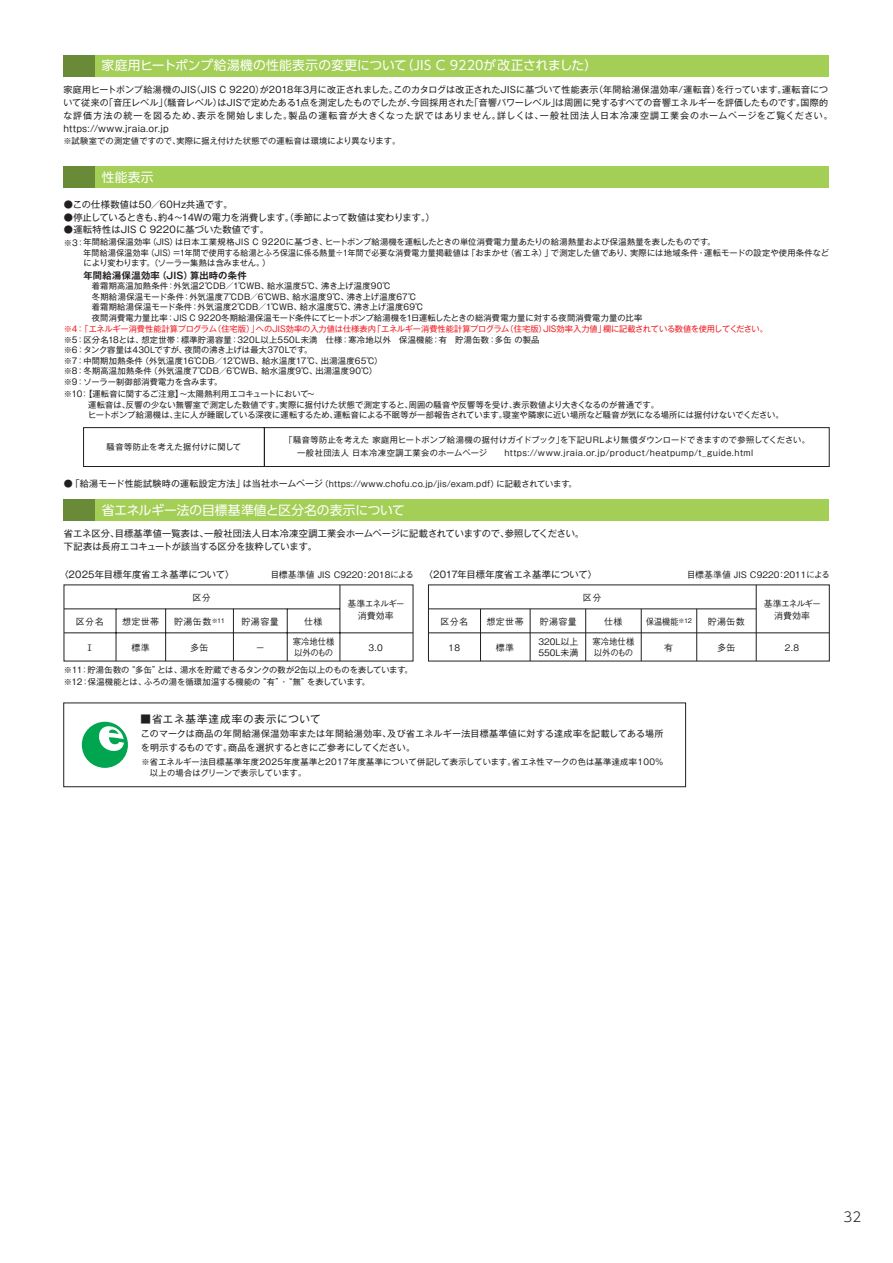
<style>
.page{position:relative;width:893px;height:1263px;background:#fff}
.page>*{position:absolute;margin:0;border:0;box-sizing:border-box;transform-origin:0 0}
.t1{font:13.5px "UD Shin Go Pro Light 90 msp RKSJ H";color:#231f20}
.t2{font:12.75px "UD Shin Go Pro Regular 90 msp RKSJ H";color:#fff}
.t3{font:10.5px "Gothic MB101 Pro Regular 90 msp RKSJ H";letter-spacing:.085em;color:#231f20}
.t4{font:9.3px/12.8px "Gothic MB101 Pro Regular 90 msp RKSJ H";letter-spacing:.005em;color:#231f20}
.t5{font:9.3px "Gothic MB101 Pro Regular 90 msp RKSJ H";letter-spacing:.025em;color:#231f20}
.t6{font:9.3px "Gothic MB101 Pro Regular 90 msp RKSJ H";letter-spacing:-.015em;color:#231f20}
.t7{font:9.3px "Gothic MB101 Pro De Bold 90 msp RKSJ H";letter-spacing:.025em;color:#231f20}
.t8{font:9px/12.8px "Gothic MB101 Pro Regular 90 msp RKSJ H";letter-spacing:.025em;color:#231f20}
.t9{font:9px/10.5px "Gothic BBB Pr 5 Medium 90 msp RKSJ H";color:#231f20}
.t10{font:9px/12px "Gothic BBB Pr 5 Medium 90 msp RKSJ H";letter-spacing:-.075em;color:#231f20;text-align:center}
.t11{font:9px/10.5px "Gothic BBB Pr 5 Medium 90 msp RKSJ H";color:#231f20;scale:.93 1}
.t12{font:9px "Gothic BBB Pr 5 Medium 90 msp RKSJ H";color:#231f20;scale:.9 1}
.t13{font:8.25px/10.5px "Gothic MB101 Pro Regular 90 msp RKSJ H";letter-spacing:.02em;color:#231f20}
.t14{font:8.25px/12.8px "Gothic MB101 Pro Regular 90 msp RKSJ H";letter-spacing:.04em;color:#231f20}
.t15{font:8.25px "Gothic MB101 Pro Regular 90 msp RKSJ H";letter-spacing:-.01em;color:#ee1d23}
.t16{font:8.25px/12px "Gothic MB101 Pro Regular 90 msp RKSJ H";letter-spacing:-.005em;color:#231f20}
.s1{font-size:9px}
.s2{font-family:"Gothic MB101 Pro Regular 90 msp RKSJ H";font-size:9.3px}
</style>
<div class="page">
<div style="left:64px;top:166px;width:765px;height:22px;background:#a3cf57"></div>
<div style="left:64px;top:166px;width:31px;height:22px;background:#698a37"></div>
<div style="left:64px;top:500px;width:765px;height:21px;background:#a3cf57"></div>
<div style="left:64px;top:500px;width:31px;height:21px;background:#698a37"></div>
<div style="left:63px;top:55px;width:765px;height:21px;background:#a3cf57"></div>
<div style="left:63px;top:55px;width:32px;height:21px;background:#698a37"></div>
<svg style="left:83px;top:427px;width:747px;height:40px"></svg>
<svg style="left:63px;top:584px;width:767px;height:203px"></svg>
<hr style="left:428px;top:609px;width:328px;height:1px;background:#231f20">
<hr style="left:756px;top:585px;width:1px;height:76px;background:#231f20">
<hr style="left:641px;top:609px;width:1px;height:52px;background:#231f20">
<hr style="left:696px;top:609px;width:1px;height:52px;background:#231f20">
<hr style="left:530px;top:609px;width:1px;height:52px;background:#231f20">
<hr style="left:480px;top:609px;width:1px;height:52px;background:#231f20">
<hr style="left:585px;top:609px;width:1px;height:52px;background:#231f20">
<div style="left:82px;top:722px;width:46px;height:46px;background:#00a54f;border-radius:50%"></div>
<svg style="left:99px;top:726px;width:25px;height:25px"></svg>
<h2 class="t2" style="left:102px;top:61px;width:497px">家庭用ヒートポンプ給湯機の性能表示の変更について（JIS C 9220が改正されました）</h2>
<p class="t8" style="left:63px;top:85px;width:771px">家庭用ヒートポンプ給湯機のJIS（JIS C 9220）が2018年3月に改正されました。このカタログは改正されたJISに基づいて性能表示（年間給湯保温効率/運転音）を行っています。運転音について従来の「音圧レベル」（騒音レベル）はJISで定めたある1点を測定したものでしたが、今回採用された「音響パワーレベル」は周囲に発するすべての音響エネルギーを評価したものです。国際的な評価方法の統一を図るため、表示を開始しました。製品の運転音が大きくなった訳ではありません。詳しくは、一般社団法人日本冷凍空調工業会のホームページをご覧ください。https://www.jraia.or.jp</p>
<p class="t13" style="left:63px;top:137px;width:338px">※試験室での測定値ですので、実際に据え付けた状態での運転音は環境により異なります。</p>
<h2 class="t2" style="left:102px;top:172px;width:53px">性能表示</h2>
<p class="t5" style="left:64px;top:201px;width:170px">●この仕様数値は50／60Hz共通です。</p>
<p class="t6" style="left:64px;top:214px;width:372px">●停止しているときも、約4～14Wの電力を消費します。（季節によって数値は変わります。）</p>
<p class="t5" style="left:64px;top:226px;width:207px">●運転特性はJIS C 9220に基づいた数値です。</p>
<p class="t13" style="left:84px;top:238px;width:747px;text-indent:-20px">※3：年間給湯保温効率（JIS）は日本工業規格JIS C 9220に基づき、ヒートポンプ給湯機を運転したときの単位消費電力量あたりの給湯熱量および保温熱量を表したものです。<br>年間給湯保温効率（JIS）=1年間で使用する給湯とふろ保温に係る熱量÷1年間で必要な消費電力量掲載値は「おまかせ（省エネ）」で測定した値であり、実際には地域条件・運転モードの設定や使用条件などにより変わります。（ソーラー集熱は含みません。）</p>
<p class="t7" style="left:84px;top:272px;width:165px">年間給湯保温効率（JIS）算出時の条件</p>
<p class="t13" style="left:84px;top:282px;width:560px">　着霜期高温加熱条件：外気温2℃DB／1℃WB、給水温度5℃、沸き上げ温度90℃<br>　冬期給湯保温モード条件：外気温度7℃DB／6℃WB、給水温度9℃、沸き上げ温度67℃<br>　着霜期給湯保温モード条件：外気温度2℃DB／1℃WB、給水温度5℃、沸き上げ温度69℃<br>　夜間消費電力量比率：JIS C 9220冬期給湯保温モード条件にてヒートポンプ給湯機を1日運転したときの総消費電力量に対する夜間消費電力量の比率</p>
<p class="t15" style="left:81px;top:326px;width:689px">「エネルギー消費性能計算プログラム（住宅版）」へのJIS効率の入力値は仕様表内「エネルギー消費性能計算プログラム（住宅版）JIS効率入力値」欄に記載されている数値を使用してください。</p>
<p class="t13" style="left:64px;top:335px;width:477px">※5：区分名18とは、想定世帯：標準貯湯容量：320L以上550L未満　仕様：寒冷地以外　保温機能：有　貯湯缶数：多缶 の製品※6：タンク容量は430Lですが、夜間の沸き上げは最大370Lです。<br>※7：中間期加熱条件（外気温度16℃DB／12℃WB、給水温度17℃、出湯温度65℃）<br>※8：冬期高温加熱条件（外気温度7℃DB／6℃WB、給水温度9℃、出湯温度90℃）<br>※9：ソーラー制御部消費電力を含みます。</p>
<p class="t15" style="left:64px;top:326px;width:22px">※4：</p>
<p class="t13" style="left:88px;top:390px;width:697px;text-indent:-4px">【運転音に関するご注意】～太陽熱利用エコキュートにおいて～<br>運転音は、反響の少ない無響室で測定した数値です。実際に据付けた状態で測定すると、周囲の騒音や反響等を受け、表示数値より大きくなるのが普通です。<br>ヒートポンプ給湯機は、主に人が睡眠している深夜に運転するため、運転音による不眠等が一部報告されています。寝室や隣家に近い場所など騒音が気になる場所には据付けないでください。</p>
<p class="t14" style="left:289px;top:435px;width:523px;text-indent:-4px">「騒音等防止を考えた 家庭用ヒートポンプ給湯機の据付けガイドブック」を下記URLより無償ダウンロードできますので参照してください。　一般社団法人 日本冷凍空調工業会のホームページ　　https://www.jraia.or.jp/product/heatpump/t_guide.html</p>
<p class="t13" style="left:64px;top:480px;width:514px"><span class="s1">●「給湯モード性能試験時の運転設定方法」は当社ホームページ</span>（https://www.chofu.co.jp/jis/exam.pdf）に記載されています。</p>
<p class="t13" style="left:64px;top:390px;width:27px">※10：</p>
<p class="t13" style="left:107px;top:443px;width:136px">騒音等防止を考えた据付けに関して</p>
<h2 class="t2" style="left:102px;top:506px;width:304px">省エネルギー法の目標基準値と区分名の表示について</h2>
<p class="t4" style="left:64px;top:529px;width:522px">省エネ区分、目標基準値一覧表は、一般社団法人日本冷凍空調工業会ホームページに記載されていますので、参照してください。下記表は長府エコキュートが該当する区分を抜粋しています。</p>
<p class="t4" style="left:59px;top:570px;width:176px">〈2025年目標年度省エネ基準について〉</p>
<p class="t9" style="left:193px;top:593px;width:20px">区分</p>
<p class="t9" style="left:76px;top:618px;width:29px">区分名</p>
<p class="t9" style="left:85px;top:643px;width:10px">Ⅰ</p>
<p class="t9" style="left:270px;top:571px;width:328px">目標基準値 JIS C9220：2018による <span class="s2">〈2017年目標年度省エネ基準について〉</span></p>
<p class="t9" style="left:583px;top:593px;width:20px">区分</p>
<p class="t9" style="left:440px;top:618px;width:29px">区分名</p>
<p class="t9" style="left:448px;top:643px;width:13px">18</p>
<p class="t9" style="left:687px;top:571px;width:145px">目標基準値 JIS C9220：2011による</p>
<p class="t10" style="left:347px;top:599px;width:59px">基準エネルギー消費効率</p>
<p class="t10" style="left:764px;top:599px;width:59px">基準エネルギー消費効率</p>
<p class="t9" style="left:174px;top:618px;width:52px">貯湯缶数<sup>※11</sup></p>
<p class="t9" style="left:190px;top:643px;width:20px">多缶</p>
<p class="t9" style="left:368px;top:643px;width:16px">3.0</p>
<p class="t12" style="left:646px;top:619px;width:52px">保温機能<sup>※12</sup></p>
<p class="t9" style="left:708px;top:618px;width:39px">貯湯缶数</p>
<p class="t9" style="left:304px;top:618px;width:20px">仕様</p>
<p class="t11" style="left:293px;top:638px;width:46px">寒冷地仕様以外のもの</p>
<p class="t9" style="left:604px;top:618px;width:20px">仕様</p>
<p class="t9" style="left:242px;top:618px;width:39px">貯湯容量</p>
<p class="t9" style="left:256px;top:643px;width:10px">ー</p>
<p class="t9" style="left:540px;top:618px;width:39px">貯湯容量</p>
<p class="t9" style="left:538px;top:638px;width:41px">320L以上<br>550L未満</p>
<p class="t11" style="left:592px;top:638px;width:46px">寒冷地仕様以外のもの</p>
<p class="t9" style="left:122px;top:618px;width:39px">想定世帯</p>
<p class="t9" style="left:131px;top:643px;width:20px">標準</p>
<p class="t9" style="left:487px;top:618px;width:39px">想定世帯</p>
<p class="t9" style="left:496px;top:643px;width:20px">標準</p>
<p class="t9" style="left:664px;top:643px;width:10px">有</p>
<p class="t9" style="left:717px;top:643px;width:20px">多缶</p>
<p class="t9" style="left:785px;top:643px;width:16px">2.8</p>
<p class="t16" style="left:64px;top:665px;width:350px">※11：貯湯缶数の“多缶”とは、湯水を貯蔵できるタンクの数が2缶以上のものを表しています。※12：保温機能とは、ふろの湯を循環加温する機能の“有”・“無”を表しています。</p>
<p class="t3" style="left:141px;top:715px;width:182px">■省エネ基準達成率の表示について</p>
<p class="t8" style="left:141px;top:728px;width:524px;line-height:13.5px">このマークは商品の年間給湯保温効率または年間給湯効率、及び省エネルギー法目標基準値に対する達成率を記載してある場所を明示するものです。商品を選択するときにご参考にしてください。</p>
<p class="t13" style="left:141px;top:757px;width:523px;line-height:11.4px">※省エネルギー法目標基準年度2025年度基準と2017年度基準について併記して表示しています。省エネ性マークの色は基準達成率100％　以上の場合はグリーンで表示しています。</p>
<h1 class="t1" style="left:843px;top:1212px;width:19px">32</h1>
</div>
